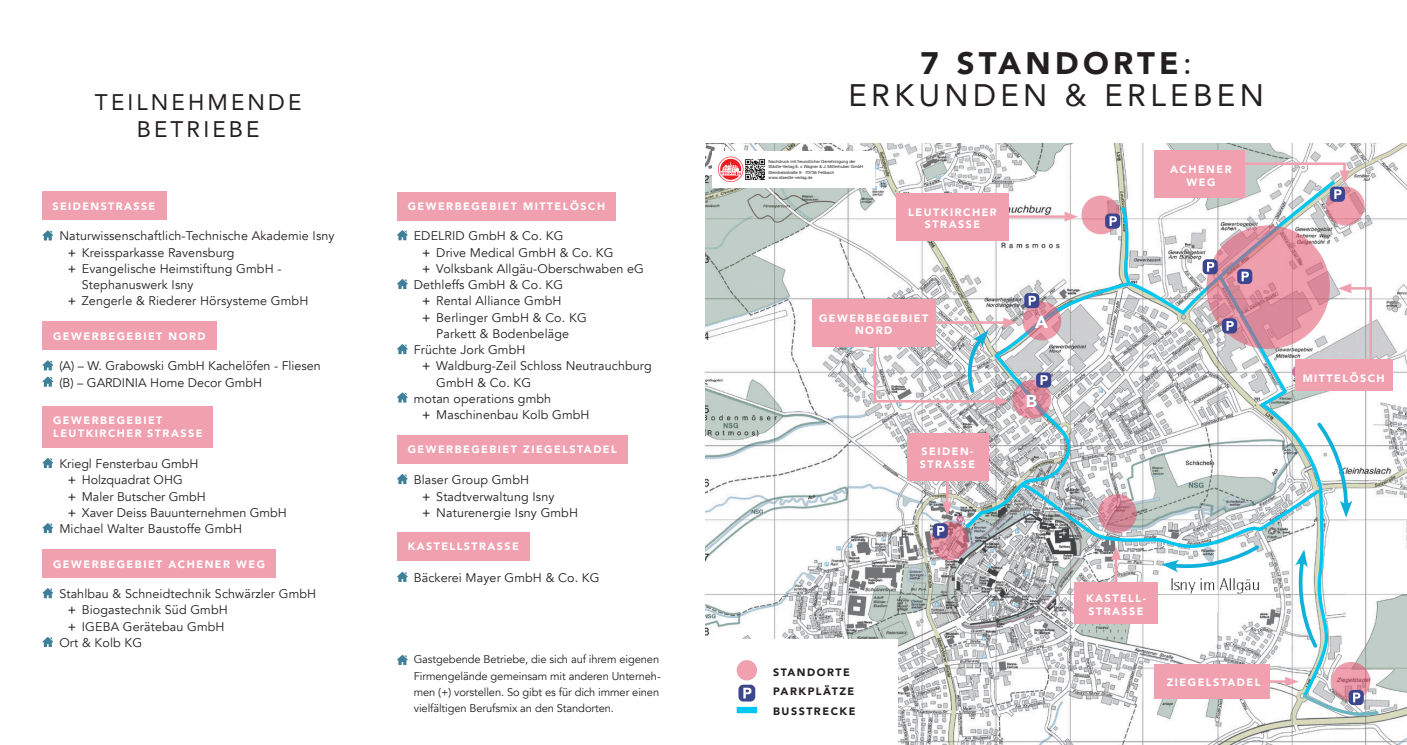
<style>
.page{position:relative;width:1407px;height:745px;background:#fff}
.page>*{position:absolute;margin:0;border:0;box-sizing:border-box;transform-origin:0 0}
.t1{font:31px "Avenir";letter-spacing:.14em;color:#231f20}
.t2{font:900 31px "Avenir";letter-spacing:.14em;color:#231f20}
.t3{font:22.5px "Avenir";letter-spacing:.14em;color:#231f20}
.t4{font:900 17.25px "Avenir";color:#fff}
.t5{font:12.5px/16.2px "Avenir";letter-spacing:.01em;color:#231f20}
.t6{font:11.25px/16.2px "Avenir";letter-spacing:-.01em;color:#231f20}
.t7{font:900 10.75px/12.9px "Avenir";letter-spacing:.14em;color:#fff}
.t8{font:900 10.75px "Avenir";letter-spacing:.14em;color:#231f20}
.t9{font:4.25px/5.5px "Helvetica Neue LT Std";color:#231f20}
.s1{font-weight:500}
.s2{font-weight:400}
</style>
<div class="page">
<img style="left:705px;top:143px;width:702px;height:601px">
<div style="left:1295px;top:359px;width:97px;height:32px;background:#f1a0af"></div>
<div style="left:42px;top:191px;width:124px;height:29px;background:#f1a0af"></div>
<div style="left:397px;top:191px;width:219px;height:29px;background:#f1a0af"></div>
<div style="left:397px;top:434px;width:231px;height:29px;background:#f1a0af"></div>
<div style="left:397px;top:531px;width:132px;height:29px;background:#f1a0af"></div>
<div style="left:43px;top:321px;width:174px;height:29px;background:#f1a0af"></div>
<div style="left:43px;top:405px;width:170px;height:42px;background:#f1a0af"></div>
<div style="left:43px;top:549px;width:233px;height:28px;background:#f1a0af"></div>
<div style="left:812px;top:299px;width:123px;height:47px;background:#f1a0af"></div>
<div style="left:1154px;top:150px;width:91px;height:47px;background:#f1a0af"></div>
<div style="left:705px;top:638px;width:193px;height:106px;background:#fff"></div>
<div style="left:737px;top:659px;width:20px;height:21px;background:#f1a0af;border-radius:50%"></div>
<div style="left:737px;top:706px;width:20px;height:6px;background:#00c6f3"></div>
<svg style="left:42px;top:230px;width:11px;height:10px"></svg>
<svg style="left:42px;top:360px;width:11px;height:10px"></svg>
<svg style="left:42px;top:376px;width:11px;height:10px"></svg>
<svg style="left:42px;top:458px;width:11px;height:10px"></svg>
<svg style="left:42px;top:523px;width:11px;height:10px"></svg>
<svg style="left:397px;top:230px;width:11px;height:10px"></svg>
<svg style="left:397px;top:279px;width:11px;height:10px"></svg>
<svg style="left:397px;top:344px;width:11px;height:10px"></svg>
<svg style="left:397px;top:392px;width:11px;height:10px"></svg>
<svg style="left:397px;top:474px;width:11px;height:10px"></svg>
<svg style="left:397px;top:571px;width:11px;height:10px"></svg>
<svg style="left:397px;top:654px;width:11px;height:10px"></svg>
<svg style="left:42px;top:588px;width:11px;height:10px"></svg>
<svg style="left:42px;top:637px;width:11px;height:9px"></svg>
<div style="left:738px;top:684px;width:17px;height:17px;background:#3d478c;border-radius:5px"></div>
<svg style="left:743px;top:687px;width:8px;height:11px"></svg>
<svg style="left:872px;top:161px;width:508px;height:557px"></svg>
<div style="left:712px;top:151px;width:162px;height:36px;background:#fff"></div>
<svg style="left:718px;top:156px;width:25px;height:26px"></svg>
<img style="left:745px;top:159px;width:20px;height:20px">
<p class="t3" style="left:95px;top:84px;width:208px">TEILNEHMENDE</p>
<p class="t3" style="left:137px;top:111px;width:124px">BETRIEBE</p>
<p class="t7" style="left:53px;top:199px;width:104px">SEIDENSTRASSE</p>
<p class="t7" style="left:408px;top:199px;width:199px">GEWERBEGEBIET MITTELÖSCH</p>
<p class="t5" style="left:59px;top:228px;width:277px">Naturwissenschaftlich-Technische Akademie Isny</p>
<p class="t5" style="left:68px;top:244px;width:168px"><span class="s1">+</span> Kreissparkasse Ravensburg</p>
<p class="t5" style="left:82px;top:260px;width:201px;text-indent:-14px"><span class="s1">+</span> Evangelische Heimstiftung GmbH -<br>Stephanuswerk Isny</p>
<p class="t5" style="left:68px;top:293px;width:242px"><span class="s1">+</span> Zengerle &amp; Riederer Hörsysteme GmbH</p>
<p class="t7" style="left:53px;top:329px;width:154px">GEWERBEGEBIET NORD</p>
<p class="t5" style="left:59px;top:358px;width:263px">(A) – W. Grabowski GmbH Kachelöfen - Fliesen</p>
<p class="t5" style="left:59px;top:374px;width:204px">(B) – GARDINIA Home Decor GmbH</p>
<p class="t7" style="left:53px;top:413px;width:111px">GEWERBEGEBIET</p>
<p class="t7" style="left:53px;top:426px;width:151px">LEUTKIRCHER STRASSE</p>
<p class="t5" style="left:59px;top:455px;width:141px">Kriegl Fensterbau GmbH</p>
<p class="t5" style="left:68px;top:472px;width:117px"><span class="s1">+</span> Holzquadrat OHG</p>
<p class="t5" style="left:68px;top:488px;width:140px"><span class="s1">+</span> Maler Butscher GmbH</p>
<p class="t5" style="left:68px;top:504px;width:221px"><span class="s1">+</span> Xaver Deiss Bauunternehmen GmbH</p>
<p class="t5" style="left:59px;top:520px;width:184px">Michael Walter Baustoffe GmbH</p>
<p class="t7" style="left:53px;top:556px;width:213px">GEWERBEGEBIET ACHENER WEG</p>
<p class="t5" style="left:59px;top:585px;width:258px">Stahlbau &amp; Schneidtechnik Schwärzler GmbH</p>
<p class="t5" style="left:68px;top:602px;width:162px"><span class="s1">+</span> Biogastechnik Süd GmbH</p>
<p class="t5" style="left:68px;top:618px;width:158px"><span class="s1">+</span> IGEBA Gerätebau GmbH</p>
<p class="t5" style="left:59px;top:634px;width:84px">Ort &amp; Kolb KG</p>
<p class="t5" style="left:414px;top:228px;width:151px">EDELRID GmbH &amp; Co. KG</p>
<p class="t5" style="left:422px;top:244px;width:193px"><span class="s1">+</span> Drive Medical GmbH &amp; Co. KG</p>
<p class="t5" style="left:422px;top:260px;width:223px"><span class="s1">+</span> Volksbank Allgäu-Oberschwaben eG</p>
<p class="t5" style="left:414px;top:277px;width:151px">Dethleffs GmbH &amp; Co. KG</p>
<p class="t5" style="left:422px;top:293px;width:141px"><span class="s1">+</span> Rental Alliance GmbH</p>
<p class="t5" style="left:422px;top:309px;width:166px;text-align:center"><span class="s1">+</span> Berlinger GmbH &amp; Co. KG<br>Parkett &amp; Bodenbeläge</p>
<p class="t5" style="left:414px;top:342px;width:113px">Früchte Jork GmbH</p>
<p class="t5" style="left:436px;top:358px;width:217px;text-indent:-14px"><span class="s1">+</span> Waldburg-Zeil Schloss Neutrauchburg<br>GmbH &amp; Co. KG</p>
<p class="t5" style="left:414px;top:390px;width:139px">motan operations gmbh</p>
<p class="t5" style="left:422px;top:407px;width:169px"><span class="s1">+</span> Maschinenbau Kolb GmbH</p>
<p class="t7" style="left:408px;top:442px;width:211px">GEWERBEGEBIET ZIEGELSTADEL</p>
<p class="t5" style="left:414px;top:472px;width:117px">Blaser Group GmbH</p>
<p class="t5" style="left:422px;top:488px;width:134px"><span class="s1">+</span> Stadtverwaltung Isny</p>
<p class="t5" style="left:422px;top:504px;width:157px"><span class="s1">+</span> Naturenergie Isny GmbH</p>
<p class="t7" style="left:408px;top:539px;width:113px">KASTELLSTRASSE</p>
<p class="t5" style="left:414px;top:569px;width:187px">Bäckerei Mayer GmbH &amp; Co. KG</p>
<p class="t6" style="left:414px;top:651px;width:248px">Gastgebende Betriebe, die sich auf ihrem eigenen Firmengelände gemeinsam mit anderen Unterneh&shy;men (+) vorstellen. So gibt es für dich immer einen vielfältigen Berufsmix an den Standorten.</p>
<p class="t2" style="left:920px;top:36px;width:273px">7 STANDORTE<span class="s2">:</span></p>
<p class="t1" style="left:848px;top:70px;width:417px">ERKUNDEN &amp; ERLEBEN</p>
<p class="t9" style="left:768px;top:158px;width:96px">Nachdruck mit freundlicher Genehmigung der Städte-Verlag E. v. Wagner &amp; J. Mitterhuber GmbH Steinbeisstraße 9 · 70736 Fellbach www.staedte-verlag.de</p>
<p class="t7" style="left:908px;top:205px;width:90px">LEUTKIRCHER</p>
<p class="t7" style="left:925px;top:218px;width:57px">STRASSE</p>
<p class="t7" style="left:819px;top:311px;width:111px;text-align:center">GEWERBEGEBIET<br>NORD</p>
<p class="t4" style="left:1035px;top:306px;width:14px">A</p>
<p class="t7" style="left:921px;top:444px;width:53px">SEIDEN-</p>
<p class="t7" style="left:920px;top:457px;width:57px">STRASSE</p>
<p class="t4" style="left:1026px;top:386px;width:13px">B</p>
<p class="t7" style="left:1170px;top:162px;width:63px">ACHENER</p>
<p class="t7" style="left:1186px;top:175px;width:30px">WEG</p>
<p class="t7" style="left:1302px;top:371px;width:84px">MITTELÖSCH</p>
<p class="t8" style="left:773px;top:662px;width:78px">STANDORTE</p>
<p class="t8" style="left:773px;top:701px;width:84px">BUSSTRECKE</p>
<p class="t8" style="left:773px;top:681px;width:83px">PARKPLÄTZE</p>
<p class="t7" style="left:1086px;top:591px;width:61px">KASTELL-<br>STRASSE</p>
<p class="t7" style="left:1166px;top:675px;width:95px">ZIEGELSTADEL</p>
</div>
